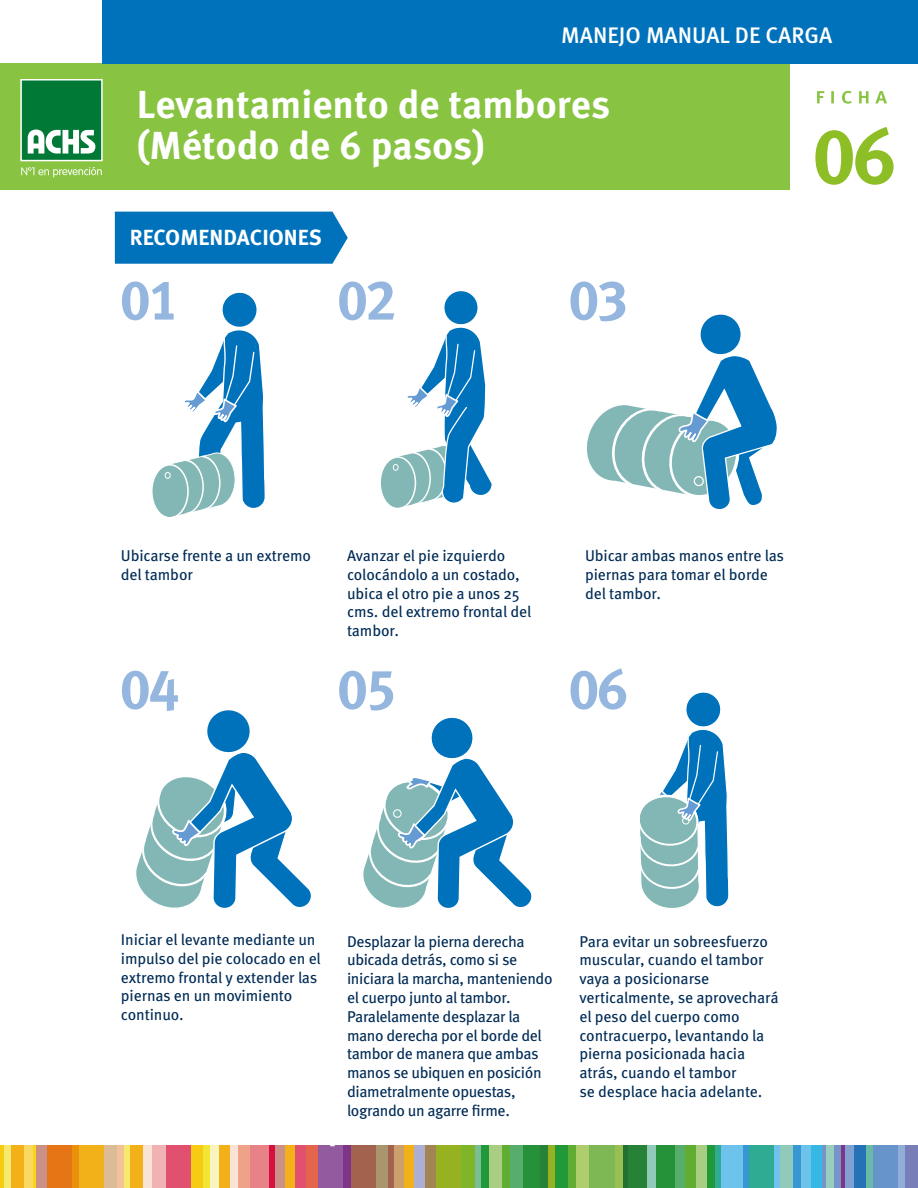
<style>
.page{position:relative;width:918px;height:1188px;background:#fff}
.page>*{position:absolute;margin:0;border:0;box-sizing:border-box;transform-origin:0 0}
.t1{font:700 78.9px "Meta Pro";color:#8ebe26}
.t2{font:700 39px/40.5px "Meta Pro";color:#fff}
.t3{font:500 22.5px "Meta Pro";color:#fff}
.t4{font:700 21.9px "Meta Pro";color:#fff}
.t5{font:15.6px/18.8px "Meta Pro";letter-spacing:-.015em;color:#002b55}
</style>
<div class="page">
<div style="left:0;top:64px;width:790px;height:126px;background:#88c442"></div>
<div style="left:102px;top:0;width:816px;height:64px;background:#0072bc"></div>
<hr style="left:0;top:1145px;width:4px;height:43px;background:#f8cb13">
<svg style="left:32px;top:1145px;width:4px;height:43px"></svg>
<div style="left:4px;top:1145px;width:8px;height:43px;background:#f5ea6e"></div>
<div style="left:71px;top:1145px;width:8px;height:43px;background:#ea910c"></div>
<div style="left:123px;top:1145px;width:8px;height:43px;background:#f5ea6e"></div>
<div style="left:202px;top:1145px;width:8px;height:43px;background:#f2e535"></div>
<div style="left:269px;top:1145px;width:6px;height:43px;background:#d70e42"></div>
<div style="left:388px;top:1145px;width:6px;height:43px;background:#a3624e"></div>
<div style="left:117px;top:1145px;width:6px;height:43px;background:#f3c298"></div>
<div style="left:24px;top:1145px;width:8px;height:43px;background:#fad963"></div>
<div style="left:143px;top:1145px;width:9px;height:43px;background:#f9e3d7"></div>
<div style="left:210px;top:1145px;width:9px;height:43px;background:#f8f4bf"></div>
<div style="left:230px;top:1145px;width:9px;height:43px;background:#f9e3d7"></div>
<div style="left:219px;top:1145px;width:11px;height:43px;background:#f3b119"></div>
<div style="left:306px;top:1145px;width:12px;height:43px;background:#e2654c"></div>
<div style="left:284px;top:1145px;width:11px;height:43px;background:#f3b119"></div>
<div style="left:12px;top:1145px;width:12px;height:43px;background:#f3b119"></div>
<div style="left:190px;top:1145px;width:12px;height:43px;background:#f8cb13"></div>
<div style="left:238px;top:1145px;width:13px;height:43px;background:#eea389"></div>
<div style="left:295px;top:1145px;width:11px;height:43px;background:#e1516f"></div>
<div style="left:275px;top:1145px;width:10px;height:43px;background:#cb9188"></div>
<div style="left:342px;top:1145px;width:10px;height:43px;background:#7d3489"></div>
<div style="left:376px;top:1145px;width:12px;height:43px;background:#a9966e"></div>
<div style="left:394px;top:1145px;width:11px;height:43px;background:#cca06e"></div>
<div style="left:414px;top:1145px;width:11px;height:43px;background:#adaed3"></div>
<div style="left:425px;top:1145px;width:12px;height:43px;background:#a38555"></div>
<div style="left:461px;top:1145px;width:14px;height:43px;background:#7fb528"></div>
<div style="left:475px;top:1145px;width:6px;height:43px;background:#7abe95"></div>
<div style="left:502px;top:1145px;width:8px;height:43px;background:#60ad31"></div>
<div style="left:540px;top:1145px;width:8px;height:43px;background:#268236"></div>
<div style="left:548px;top:1145px;width:7px;height:43px;background:#96b221"></div>
<div style="left:568px;top:1145px;width:9px;height:43px;background:#60ad31"></div>
<div style="left:615px;top:1145px;width:8px;height:43px;background:#97c152"></div>
<div style="left:647px;top:1145px;width:9px;height:43px;background:#91caba"></div>
<div style="left:674px;top:1145px;width:11px;height:43px;background:#57ae6c"></div>
<div style="left:685px;top:1145px;width:11px;height:43px;background:#60ad31"></div>
<div style="left:696px;top:1145px;width:11px;height:43px;background:#a9cd81"></div>
<div style="left:707px;top:1145px;width:8px;height:43px;background:#219938"></div>
<div style="left:715px;top:1145px;width:7px;height:43px;background:#2fab93"></div>
<div style="left:743px;top:1145px;width:6px;height:43px;background:#3797d3"></div>
<div style="left:773px;top:1145px;width:7px;height:43px;background:#6dc3eb"></div>
<div style="left:793px;top:1145px;width:8px;height:43px;background:#3797d3"></div>
<div style="left:801px;top:1145px;width:11px;height:43px;background:#6dc3eb"></div>
<div style="left:812px;top:1145px;width:10px;height:43px;background:#36b8e7"></div>
<div style="left:825px;top:1145px;width:9px;height:43px;background:#98cebe"></div>
<div style="left:834px;top:1145px;width:8px;height:43px;background:#7694c8"></div>
<div style="left:845px;top:1145px;width:9px;height:43px;background:#7fa0d0"></div>
<div style="left:866px;top:1145px;width:7px;height:43px;background:#68b9a5"></div>
<div style="left:898px;top:1145px;width:8px;height:43px;background:#91aed8"></div>
<div style="left:906px;top:1145px;width:12px;height:43px;background:#777eb8"></div>
<div style="left:854px;top:1145px;width:12px;height:43px;background:#2572b6"></div>
<div style="left:873px;top:1145px;width:25px;height:43px;background:#6694cb"></div>
<hr style="left:822px;top:1145px;width:3px;height:43px;background:#7694c8">
<hr style="left:842px;top:1145px;width:3px;height:43px;background:#7d3489">
<div style="left:780px;top:1145px;width:13px;height:43px;background:#91caba"></div>
<div style="left:722px;top:1145px;width:21px;height:43px;background:#6dc3eb"></div>
<div style="left:749px;top:1145px;width:24px;height:43px;background:#2fab93"></div>
<div style="left:623px;top:1145px;width:5px;height:43px;background:#217133"></div>
<div style="left:481px;top:1145px;width:9px;height:43px;background:#219938"></div>
<div style="left:490px;top:1145px;width:12px;height:43px;background:#a9cd81"></div>
<div style="left:510px;top:1145px;width:13px;height:43px;background:#57ae6c"></div>
<div style="left:523px;top:1145px;width:17px;height:43px;background:#259138"></div>
<div style="left:589px;top:1145px;width:26px;height:43px;background:#7db854"></div>
<div style="left:555px;top:1145px;width:13px;height:43px;background:#219938"></div>
<div style="left:577px;top:1145px;width:12px;height:43px;background:#aecd6c"></div>
<div style="left:628px;top:1145px;width:19px;height:43px;background:#268236"></div>
<div style="left:656px;top:1145px;width:18px;height:43px;background:#259138"></div>
<div style="left:437px;top:1145px;width:24px;height:43px;background:#96b221"></div>
<div style="left:405px;top:1145px;width:9px;height:43px;background:#f3b119"></div>
<div style="left:152px;top:1145px;width:14px;height:43px;background:#f0b2b3"></div>
<div style="left:130px;top:1145px;width:13px;height:43px;background:#f3b119"></div>
<div style="left:103px;top:1145px;width:14px;height:43px;background:#dcbc97"></div>
<div style="left:36px;top:1145px;width:11px;height:43px;background:#cb9188"></div>
<div style="left:47px;top:1145px;width:24px;height:43px;background:#e67615"></div>
<div style="left:166px;top:1145px;width:24px;height:43px;background:#e1516f"></div>
<div style="left:251px;top:1145px;width:18px;height:43px;background:#e78286"></div>
<div style="left:318px;top:1145px;width:25px;height:43px;background:#925b9f"></div>
<div style="left:352px;top:1145px;width:24px;height:43px;background:#a3624e"></div>
<div style="left:79px;top:1145px;width:24px;height:43px;background:#f3b119"></div>
<div style="left:21px;top:80px;width:81px;height:81px;background:#007836"></div>
<div style="left:20px;top:79px;width:83px;height:82px;border:2px solid #fff"></div>
<svg style="left:28px;top:130px;width:67px;height:24px"></svg>
<svg style="left:21px;top:167px;width:81px;height:11px"></svg>
<svg style="left:817px;top:91px;width:70px;height:13px"></svg>
<svg style="left:571px;top:668px;width:55px;height:42px"></svg>
<div style="left:330px;top:244px;width:5px;height:902px;background:#fff"></div>
<svg style="left:122px;top:281px;width:143px;height:236px"></svg>
<div style="left:165px;top:472px;width:6px;height:7px;border:1px solid #fff;border-radius:50%"></div>
<svg style="left:339px;top:281px;width:153px;height:227px"></svg>
<svg style="left:571px;top:281px;width:206px;height:228px"></svg>
<svg style="left:122px;top:671px;width:189px;height:237px"></svg>
<svg style="left:339px;top:671px;width:193px;height:237px"></svg>
<svg style="left:640px;top:692px;width:89px;height:216px"></svg>
<div style="left:115px;top:212px;width:233px;height:52px;background:#0072bc"></div>
<h3 class="t3" style="left:561px;top:21px;width:273px">MANEJO MANUAL DE CARGA</h3>
<h2 class="t2" style="left:137px;top:86px;width:475px">Levantamiento de tambores (Método de 6 pasos)</h2>
<h3 class="t4" style="left:130px;top:224px;width:193px">RECOMENDACIONES</h3>
<h1 class="t1" style="left:812px;top:106px;width:87px">06</h1>
<p class="t5" style="left:121px;top:547px;width:192px">Ubicarse frente a un extremo del tambor</p>
<p class="t5" style="left:347px;top:547px;width:186px">Avanzar el pie izquierdo colocándolo a un costado, ubica el otro pie a unos 25 cms. del extremo frontal del tambor.</p>
<p class="t5" style="left:585px;top:547px;width:200px">Ubicar ambas manos entre las piernas para tomar el borde del tambor.</p>
<p class="t5" style="left:121px;top:931px;width:201px">Iniciar el levante mediante un impulso del pie colocado en el extremo frontal y extender las piernas en un movimiento continuo.</p>
<p class="t5" style="left:347px;top:932px;width:207px">Desplazar la pierna derecha ubicada detrás, como si se iniciara la marcha, manteniendo el cuerpo junto al tambor.<br>Paralelamente desplazar la mano derecha por el borde del tambor de manera que ambas manos se ubiquen en posición diametralmente opuestas, logrando un agarre firme.</p>
<p class="t5" style="left:579px;top:932px;width:201px">Para evitar un sobreesfuerzo muscular, cuando el tambor vaya a posicionarse verticalmente, se aprovechará el peso del cuerpo como contracuerpo, levantando la pierna posicionada hacia atrás, cuando el tambor<br>se desplace hacia adelante.</p>
</div>
